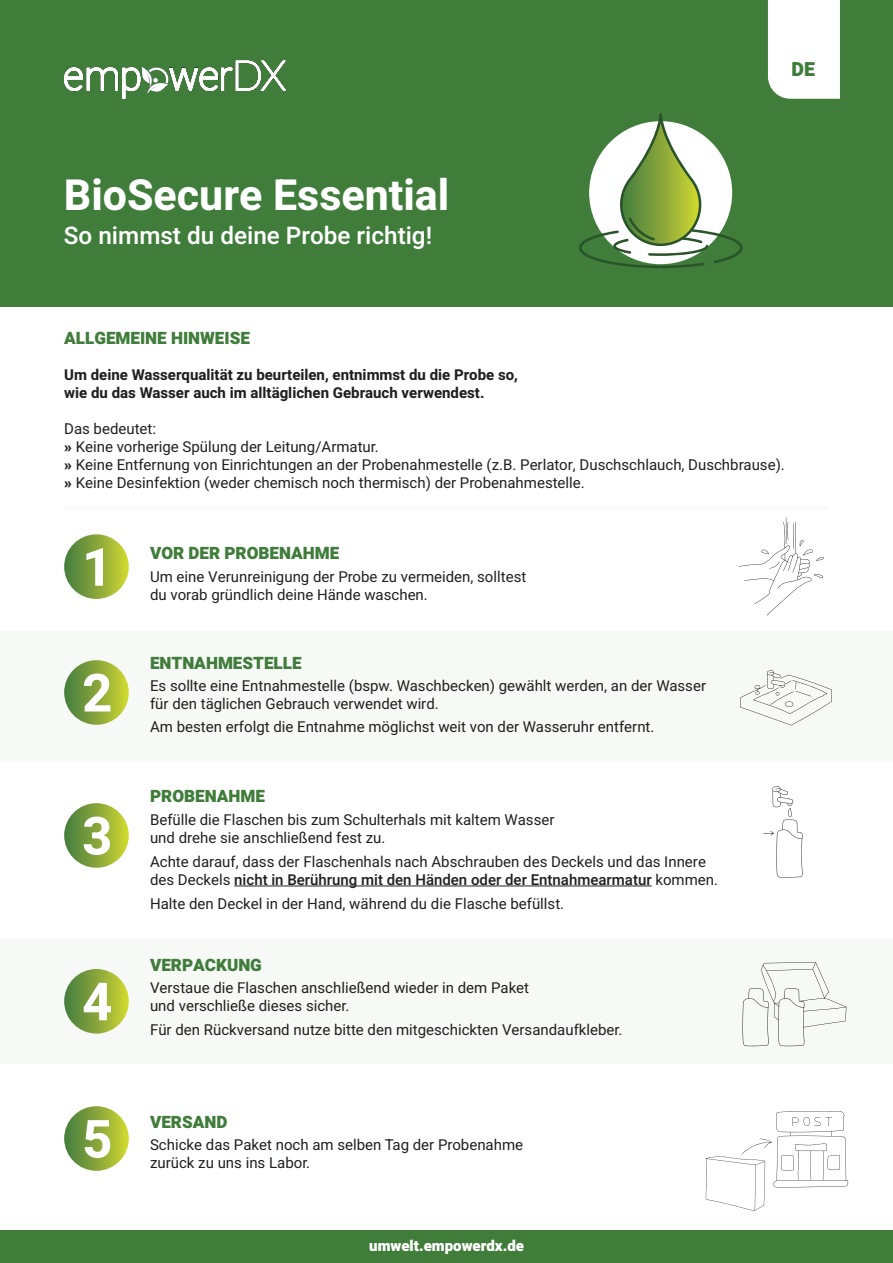
<style>
.page{position:relative;width:893px;height:1263px;background:#fff}
.page>*{position:absolute;margin:0;border:0;box-sizing:border-box;transform-origin:0 0}
.t1{font:700 52.65px "Heebo";color:#fff}
.t2{font:700 42.9px "Heebo";color:#fff}
.t3{font:500 24.3px "Heebo";color:#fff}
.t4{font:900 19.5px "Heebo";color:#407d3b}
.t5{font:900 17.1px "Heebo";color:#407d3b}
.t6{font:15px/18px "Heebo";color:#231f20}
.t7{font:700 15px/18px "Heebo";color:#231f20}
.t8{font:900 15px "Heebo";color:#fff}
.s1{font-weight:900}
.s2{font-weight:500}
</style>
<div class="page">
<div style="left:0;top:0;width:893px;height:307px;background:#407d3b"></div>
<div style="left:0;top:1230px;width:893px;height:33px;background:#407d3b"></div>
<div style="left:0;top:631px;width:893px;height:131px;background:#f7f9f6"></div>
<div style="left:0;top:939px;width:893px;height:125px;background:#f7f9f6"></div>
<div style="left:768px;top:0;width:72px;height:99px;background:#fff"></div>
<svg style="left:64px;top:61px;width:222px;height:38px"></svg>
<div style="left:64px;top:534px;width:65px;height:65px;background:linear-gradient(to right,#477d44,#d0d737);border-radius:32px"></div>
<div style="left:64px;top:660px;width:65px;height:65px;background:linear-gradient(to right,#477d44,#d0d736);border-radius:32px"></div>
<div style="left:64px;top:803px;width:65px;height:65px;background:linear-gradient(to right,#477d44,#d0d737);border-radius:32px"></div>
<hr style="left:234px;top:885px;width:418px;height:1px;background:#231f20">
<div style="left:64px;top:969px;width:65px;height:64px;background:linear-gradient(to right,#447b41,#d0d734);border-radius:32px"></div>
<div style="left:64px;top:1106px;width:65px;height:65px;background:linear-gradient(to right,#477d44,#d0d737);border-radius:32px"></div>
<hr style="left:64px;top:506px;width:765px;height:3px;background:#f7f9f6">
<svg style="left:739px;top:517px;width:85px;height:99px"></svg>
<svg style="left:740px;top:670px;width:92px;height:55px"></svg>
<svg style="left:706px;top:1111px;width:142px;height:100px"></svg>
<svg style="left:742px;top:962px;width:105px;height:84px"></svg>
<svg style="left:763px;top:786px;width:39px;height:91px"></svg>
<svg style="left:579px;top:113px;width:163px;height:155px"></svg>
<h3 class="t4" style="left:792px;top:56px;width:25px">DE</h3>
<h2 class="t2" style="left:64px;top:165px;width:387px">BioSecure Essential</h2>
<h3 class="t3" style="left:64px;top:218px;width:370px">So nimmst du deine Probe richtig!</h3>
<p class="t5" style="left:64px;top:326px;width:187px">ALLGEMEINE HINWEISE</p>
<p class="t7" style="left:64px;top:365px;width:455px">Um deine Wasserqualität zu beurteilen, entnimmst du die Probe so, wie du das Wasser auch im alltäglichen Gebrauch verwendest.</p>
<p class="t6" style="left:64px;top:419px;width:722px">Das bedeutet:<br><span class="s1">»</span> Keine vorherige Spülung der Leitung/Armatur.<br><span class="s1">»</span> Keine Entfernung von Einrichtungen an der Probenahmestelle (z.B. Perlator, Duschschlauch, Duschbrause). <span class="s1">»</span> Keine Desinfektion (weder chemisch noch thermisch) der Probenahmestelle.</p>
<h1 class="t1" style="left:82px;top:530px;width:32px">1</h1>
<p class="t5" style="left:150px;top:541px;width:191px">VOR DER PROBENAHME</p>
<p class="t6" style="left:150px;top:567px;width:378px">Um eine Verunreinigung der Probe zu vermeiden, solltest du vorab gründlich deine Hände waschen.</p>
<p class="t5" style="left:150px;top:651px;width:153px">ENTNAHMESTELLE</p>
<h1 class="t1" style="left:82px;top:656px;width:32px">2</h1>
<p class="t6" style="left:150px;top:677px;width:558px">Es sollte eine Entnahmestelle (bspw. Waschbecken) gewählt werden, an der Wasser für den täglichen Gebrauch verwendet wird.</p>
<p class="t6" style="left:150px;top:717px;width:506px">Am besten erfolgt die Entnahme möglichst weit von der Wasseruhr entfernt.</p>
<p class="t5" style="left:150px;top:784px;width:116px">PROBENAHME</p>
<h1 class="t1" style="left:82px;top:799px;width:32px">3</h1>
<p class="t6" style="left:150px;top:810px;width:406px">Befülle die Flaschen bis zum Schulterhals mit kaltem Wasser und drehe sie anschließend fest zu.</p>
<p class="t6" style="left:150px;top:852px;width:569px">Achte darauf, dass der Flaschenhals nach Abschrauben des Deckels und das Innere des Deckels <span class="s2">nicht in Berührung mit den Händen oder der Entnahmearmatur</span> kommen.</p>
<p class="t6" style="left:150px;top:894px;width:416px">Halte den Deckel in der Hand, während du die Flasche befüllst.</p>
<p class="t5" style="left:150px;top:953px;width:113px">VERPACKUNG</p>
<h1 class="t1" style="left:82px;top:965px;width:32px">4</h1>
<p class="t6" style="left:150px;top:979px;width:381px">Verstaue die Flaschen anschließend wieder in dem Paket und verschließe dieses sicher.</p>
<p class="t6" style="left:150px;top:1021px;width:474px">Für den Rückversand nutze bitte den mitgeschickten Versandaufkleber.</p>
<h1 class="t1" style="left:82px;top:1102px;width:32px">5</h1>
<p class="t5" style="left:150px;top:1110px;width:79px">VERSAND</p>
<p class="t6" style="left:150px;top:1136px;width:375px">Schicke das Paket noch am selben Tag der Probenahme zurück zu uns ins Labor.</p>
<p class="t8" style="left:369px;top:1235px;width:156px">umwelt.empowerdx.de</p>
</div>
